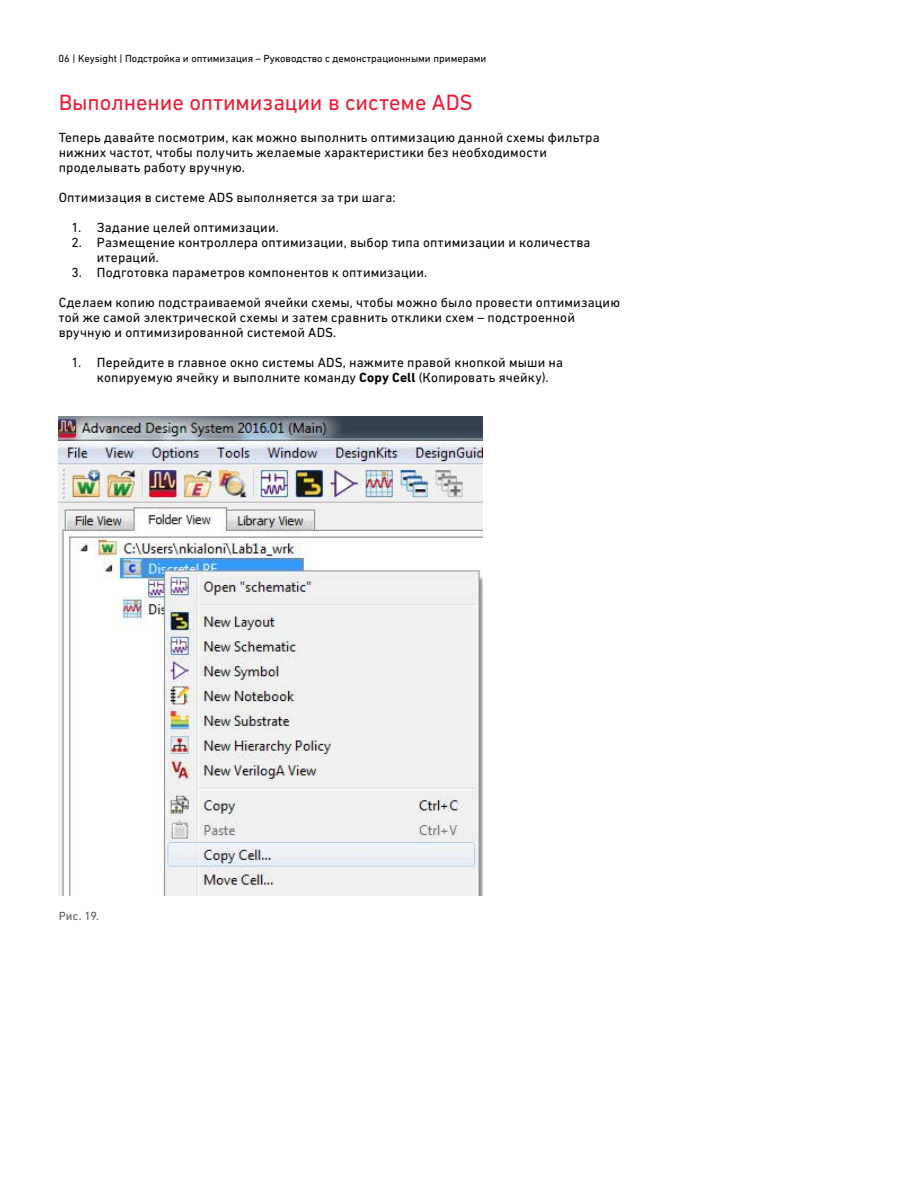
<style>
.page{position:relative;width:918px;height:1188px;background:#fff}
.page>*{position:absolute;margin:0;border:0;box-sizing:border-box;transform-origin:0 0}
.t1{font:22.5px "DIN Next CYR";color:#ed1b37}
.t2{font:13.5px/15px "DIN Next CYR";letter-spacing:.015em;color:#000}
.t3{font:12px "DIN Next CYR";color:#58595b}
.t4{font:10.5px "DIN Next CYR";color:#000}
.s1{font-weight:700}
</style>
<div class="page">
<img style="left:59px;top:417px;width:424px;height:479px">
<p class="t4" style="left:59px;top:52px;width:429px">06 | Keysight | Подстройка и оптимизация – Руководство с демонстрационными примерами</p>
<h1 class="t1" style="left:59px;top:90px;width:416px">Выполнение оптимизации в системе ADS</h1>
<p class="t2" style="left:59px;top:130px;width:543px">Теперь давайте посмотрим, как можно выполнить оптимизацию данной схемы фильтра нижних частот, чтобы получить желаемые характеристики без необходимости проделывать работу вручную.</p>
<p class="t2" style="left:59px;top:190px;width:339px">Оптимизация в системе ADS выполняется за три шага:</p>
<p class="t2" style="left:71px;top:220px;width:209px">1. Задание целей оптимизации.</p>
<p class="t2" style="left:97px;top:235px;width:495px;text-indent:-26px">2. Размещение контроллера оптимизации, выбор типа оптимизации и количества итераций.</p>
<p class="t2" style="left:71px;top:265px;width:358px">3. Подготовка параметров компонентов к оптимизации.</p>
<p class="t2" style="left:59px;top:295px;width:563px">Сделаем копию подстраиваемой ячейки схемы, чтобы можно было провести оптимизацию той же самой электрической схемы и затем сравнить отклики схем – подстроенной вручную и оптимизированной системой ADS.</p>
<p class="t2" style="left:97px;top:355px;width:468px;text-indent:-26px">1. Перейдите в главное окно системы ADS, нажмите правой кнопкой мыши на копируемую ячейку и выполните команду <span class="s1">Copy Cell</span> (Копировать ячейку).</p>
<p class="t3" style="left:59px;top:909px;width:42px">Рис. 19.</p>
</div>
